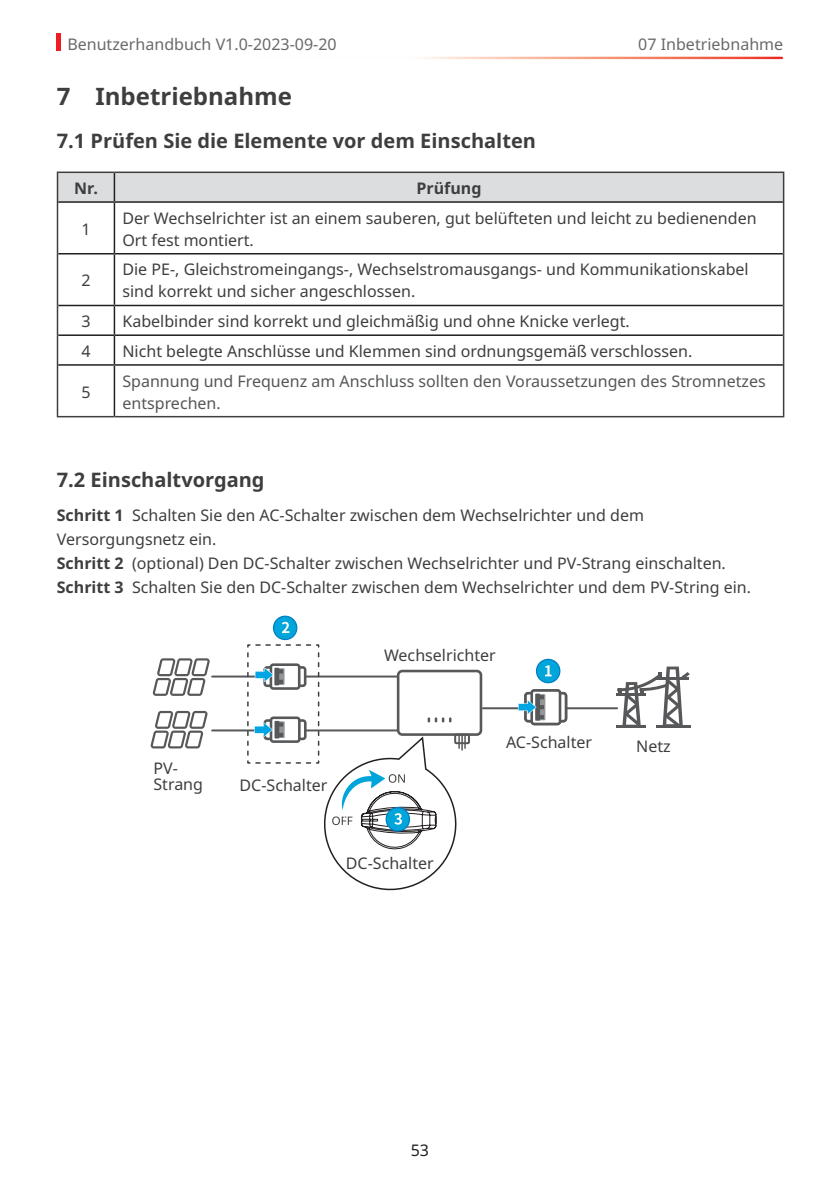
<style>
.page{position:relative;width:840px;height:1191px;background:#fff}
.page>*{position:absolute;margin:0;border:0;box-sizing:border-box;transform-origin:0 0}
.一级标题{font:700 24px "Noto Sans";color:#3e3e3f}
.二级标题{font:700 20px "Noto Sans";color:#3e3e3f}
.t1{font:16px/22px "Noto Sans";color:#3e3e3f}
.章{font:16px/22px "Noto Sans";color:#545557}
.t2{font:16px "Noto Sans";color:#69696c}
.t3{font:700 16px "Noto Sans";color:#3e3e3f}
.t4{font:16px "Noto Sans";color:#231f20}
.s1{font-weight:700}
</style>
<div class="page">
<hr style="left:57px;top:33px;width:4px;height:18px;background:#ee1d23">
<hr style="left:482px;top:707px;width:134px;height:2px;background:#57585a">
<hr style="left:212px;top:729px;width:203px;height:2px;background:#57585a">
<hr style="left:212px;top:675px;width:203px;height:2px;background:#57585a">
<div style="left:536px;top:659px;width:23px;height:23px;background:#00a5da;border-radius:50%"></div>
<div style="left:535px;top:659px;width:25px;height:24px;border:1px solid #007ec5;border-radius:50%"></div>
<svg style="left:545px;top:665px;width:6px;height:11px"></svg>
<div style="left:273px;top:616px;width:24px;height:23px;background:#00a5da;border-radius:50%"></div>
<div style="left:273px;top:615px;width:24px;height:25px;border:1px solid #007ec5;border-radius:50%"></div>
<svg style="left:281px;top:622px;width:8px;height:11px"></svg>
<svg style="left:150px;top:711px;width:58px;height:37px"></svg>
<svg style="left:152px;top:658px;width:58px;height:38px"></svg>
<hr style="left:655px;top:724px;width:35px;height:3px;background:#57585a">
<svg style="left:616px;top:666px;width:73px;height:61px"></svg>
<div style="left:396px;top:669px;width:86px;height:67px;border:3px solid #57585a;border-radius:4px"></div>
<div style="left:454px;top:733px;width:15px;height:11px;border:2px solid #57585a"></div>
<svg style="left:246px;top:644px;width:219px;height:247px"></svg>
<svg style="left:517px;top:689px;width:50px;height:36px"></svg>
<hr style="left:57px;top:171px;width:57px;height:2px;background:#3e3e3f">
<hr style="left:114px;top:171px;width:669px;height:2px;background:#3e3e3f">
<svg style="left:57px;top:172px;width:726px;height:30px;background:#d5d6d8"></svg>
<hr style="left:58px;top:201px;width:56px;height:2px;background:#231f20">
<hr style="left:114px;top:201px;width:668px;height:2px;background:#231f20">
<hr style="left:57px;top:202px;width:1px;height:52px;background:#3e3e3f">
<hr style="left:782px;top:202px;width:1px;height:52px;background:#3e3e3f">
<hr style="left:57px;top:254px;width:1px;height:51px;background:#3e3e3f">
<hr style="left:782px;top:254px;width:1px;height:51px;background:#3e3e3f">
<hr style="left:57px;top:305px;width:1px;height:30px;background:#3e3e3f">
<hr style="left:782px;top:305px;width:1px;height:30px;background:#3e3e3f">
<hr style="left:57px;top:335px;width:1px;height:30px;background:#3e3e3f">
<hr style="left:782px;top:335px;width:1px;height:30px;background:#3e3e3f">
<hr style="left:57px;top:365px;width:1px;height:51px;background:#3e3e3f">
<hr style="left:782px;top:365px;width:1px;height:51px;background:#3e3e3f">
<hr style="left:57px;top:416px;width:57px;height:1px;background:#3e3e3f">
<hr style="left:114px;top:416px;width:669px;height:1px;background:#3e3e3f">
<hr style="left:114px;top:203px;width:1px;height:50px;background:#231f20">
<hr style="left:58px;top:253px;width:56px;height:1px;background:#231f20">
<hr style="left:114px;top:253px;width:668px;height:1px;background:#231f20">
<hr style="left:114px;top:254px;width:1px;height:51px;background:#231f20">
<hr style="left:58px;top:305px;width:56px;height:1px;background:#231f20">
<hr style="left:114px;top:305px;width:668px;height:1px;background:#231f20">
<hr style="left:58px;top:334px;width:56px;height:2px;background:#231f20">
<hr style="left:114px;top:334px;width:668px;height:2px;background:#231f20">
<svg style="left:114px;top:306px;width:1px;height:58px"></svg>
<hr style="left:58px;top:364px;width:56px;height:2px;background:#231f20">
<hr style="left:114px;top:364px;width:668px;height:2px;background:#231f20">
<hr style="left:114px;top:366px;width:1px;height:50px;background:#231f20">
<p class="t2" style="left:67px;top:33px;width:271px">Benutzerhandbuch V1.0-2023-09-20</p>
<p class="t2" style="left:638px;top:33px;width:146px">07 Inbetriebnahme</p>
<p class="一级标题" style="left:57px;top:79px;width:236px">7 Inbetriebnahme</p>
<p class="二级标题" style="left:57px;top:127px;width:480px">7.1 Prüfen Sie die Elemente vor dem Einschalten</p>
<p class="t3" style="left:74px;top:177px;width:25px">Nr.</p>
<p class="t3" style="left:416px;top:177px;width:67px">Prüfung</p>
<p class="t1" style="left:81px;top:218px;width:11px">1</p>
<p class="t1" style="left:122px;top:207px;width:635px">Der Wechselrichter ist an einem sauberen, gut belüfteten und leicht zu bedienenden<br>Ort fest montiert.</p>
<p class="t1" style="left:81px;top:270px;width:11px">2</p>
<p class="t1" style="left:122px;top:259px;width:627px">Die PE-, Gleichstromeingangs-, Wechselstromausgangs- und Kommunikationskabel sind korrekt und sicher angeschlossen.</p>
<p class="t1" style="left:81px;top:311px;width:11px">3</p>
<p class="t1" style="left:122px;top:311px;width:508px">Kabelbinder sind korrekt und gleichmäßig und ohne Knicke verlegt.</p>
<p class="t1" style="left:81px;top:340px;width:11px">4</p>
<p class="t1" style="left:122px;top:340px;width:571px">Nicht belegte Anschlüsse und Klemmen sind ordnungsgemäß verschlossen.</p>
<p class="t1" style="left:81px;top:381px;width:11px">5</p>
<p class="章" style="left:122px;top:370px;width:644px">Spannung und Frequenz am Anschluss sollten den Voraussetzungen des Stromnetzes entsprechen.</p>
<p class="二级标题" style="left:57px;top:465px;width:209px">7.2 Einschaltvorgang</p>
<p class="t1" style="left:57px;top:503px;width:588px;line-height:24px"><span class="s1">Schritt 1</span> Schalten Sie den AC-Schalter zwischen dem Wechselrichter und dem<br>Versorgungsnetz ein.</p>
<p class="t1" style="left:57px;top:552px;width:670px"><span class="s1">Schritt 2</span> (optional) Den DC-Schalter zwischen Wechselrichter und PV-Strang einschalten.</p>
<p class="t1" style="left:57px;top:576px;width:695px"><span class="s1">Schritt 3</span> Schalten Sie den DC-Schalter zwischen dem Wechselrichter und dem PV-String ein.</p>
<p class="t1" style="left:153px;top:761px;width:51px;line-height:16px">PV-<br>Strang</p>
<p class="t1" style="left:384px;top:644px;width:113px">Wechselrichter</p>
<p class="t1" style="left:239px;top:774px;width:89px">DC-Schalter</p>
<p class="t1" style="left:346px;top:852px;width:89px">DC-Schalter</p>
<p class="t1" style="left:505px;top:731px;width:88px">AC-Schalter</p>
<p class="t1" style="left:636px;top:735px;width:36px">Netz</p>
<p class="t4" style="left:410px;top:1138px;width:20px">53</p>
</div>
